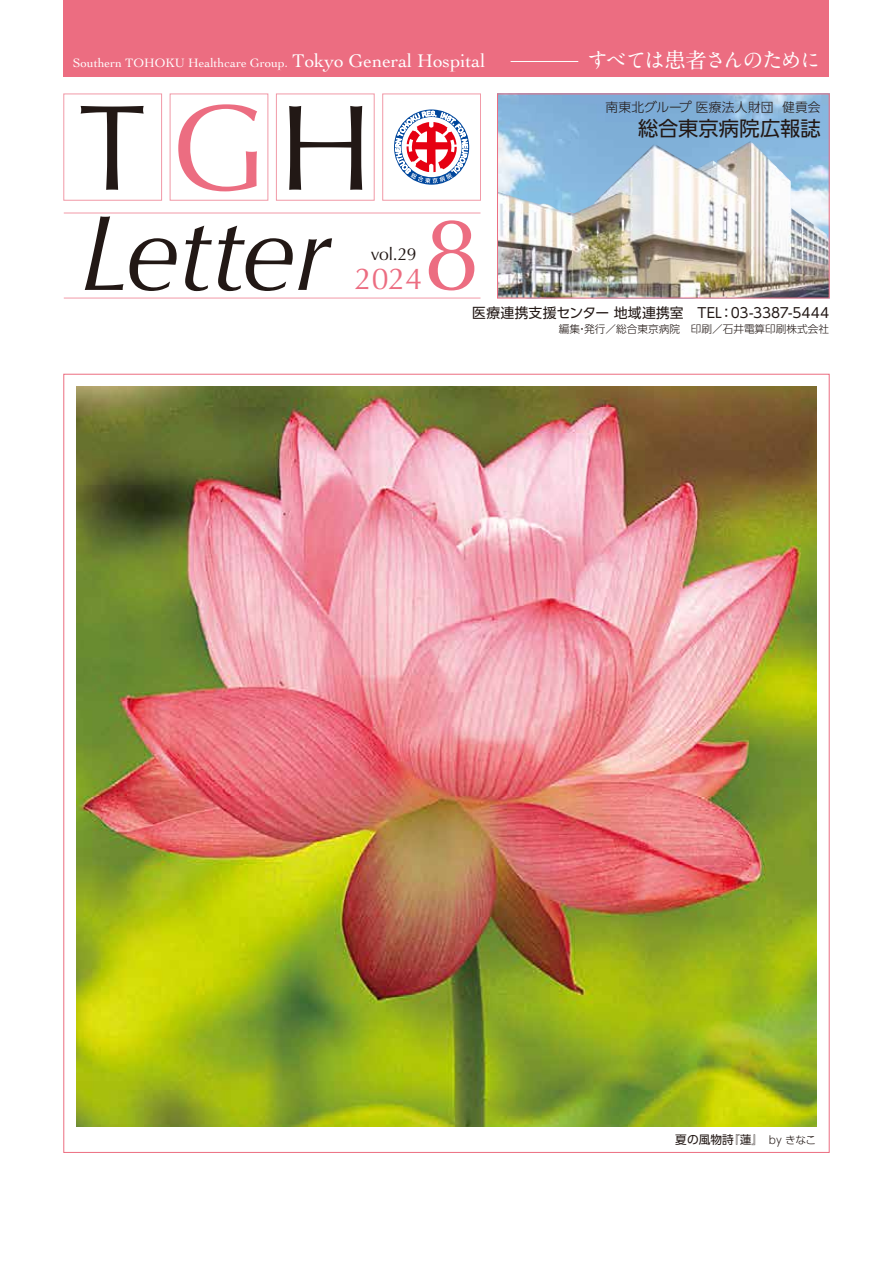
<style>
.page{position:relative;width:893px;height:1263px;background:#fff}
.page>*{position:absolute;margin:0;border:0;box-sizing:border-box;transform-origin:0 0}
.t1{font:122.1px "Optima";color:#221815}
.t2{font:italic 108px "Optima";letter-spacing:-.01em;color:#221815}
.t3{font:102.3px "Optima";color:#ec6d81}
.t4{font:30.3px "Optima";color:#ec6d81}
.t5{font:700 21.3px "A1 Mincho Std";letter-spacing:-.1em;color:#fff}
.t6{font:20.25px "UD Shin Go Pro";letter-spacing:.005em;color:#221815}
.t7{font:17.55px "Optima";color:#221815}
.t8{font:13.8px "UD Shin Go Pro";letter-spacing:.005em;color:#221815}
.t9{font:12.75px "Cochin";color:#fff}
.t10{font:300 12.75px "UD Shin Go Pro";letter-spacing:.02em;color:#221815}
.t11{font:11.7px "UD Shin Go Pro";color:#221815}
.t12{font:300 10.65px "UD Shin Go Pro";color:#221815}
.s1{font-size:19.2px}
.s2{color:#ec6d81}
.s3{font-weight:300;font-size:10.65px}
</style>
<div class="page">
<div style="left:64px;top:0;width:765px;height:77px;background:#ec6d81"></div>
<div style="left:63px;top:374px;width:767px;height:779px;background:#fff;border:1px solid #ec6d81"></div>
<hr style="left:511px;top:61px;width:67px;height:1px;background:#fff">
<hr style="left:64px;top:298px;width:416px;height:1px;background:#ec6d81">
<hr style="left:64px;top:213px;width:416px;height:1px;background:#ec6d81">
<svg style="left:395px;top:111px;width:73px;height:72px"></svg>
<img style="left:499px;top:95px;width:329px;height:46px">
<img style="left:499px;top:141px;width:329px;height:155px">
<div style="left:497px;top:93px;width:333px;height:205px;border:1px solid #ec6d81"></div>
<img style="left:77px;top:387px;width:739px;height:740px">
<p class="t9" style="left:73px;top:54px;width:414px">Southern TOHOKU Healthcare Group. <span class="s1">Tokyo General Hospital</span></p>
<h3 class="t5" style="left:587px;top:43px;width:235px">すべては患者さんのために</h3>
<h1 class="t1" style="left:78px;top:77px;width:296px">T<span class="s2">G</span>H</h1>
<p class="t10" style="left:605px;top:97px;width:217px">南東北グループ 医療法人財団 健貢会</p>
<h3 class="t6" style="left:638px;top:112px;width:184px">総合東京病院広報誌</h3>
<h2 class="t2" style="left:79px;top:190px;width:253px">Letter</h2>
<h3 class="t7" style="left:371px;top:244px;width:47px">vol.29</h3>
<h3 class="t4" style="left:355px;top:261px;width:69px">2024</h3>
<h3 class="t3" style="left:423px;top:195px;width:58px">8</h3>
<p class="t8" style="left:472px;top:302px;width:358px">医療連携支援センター 地域連携室　TEL：03-3387-5444</p>
<p class="t12" style="left:559px;top:320px;width:272px">編集・発行／総合東京病院　印刷／石井電算印刷株式会社</p>
<p class="t11" style="left:675px;top:1130px;width:142px">夏の風物詩『蓮』　<span class="s3">by きなこ</span></p>
</div>
